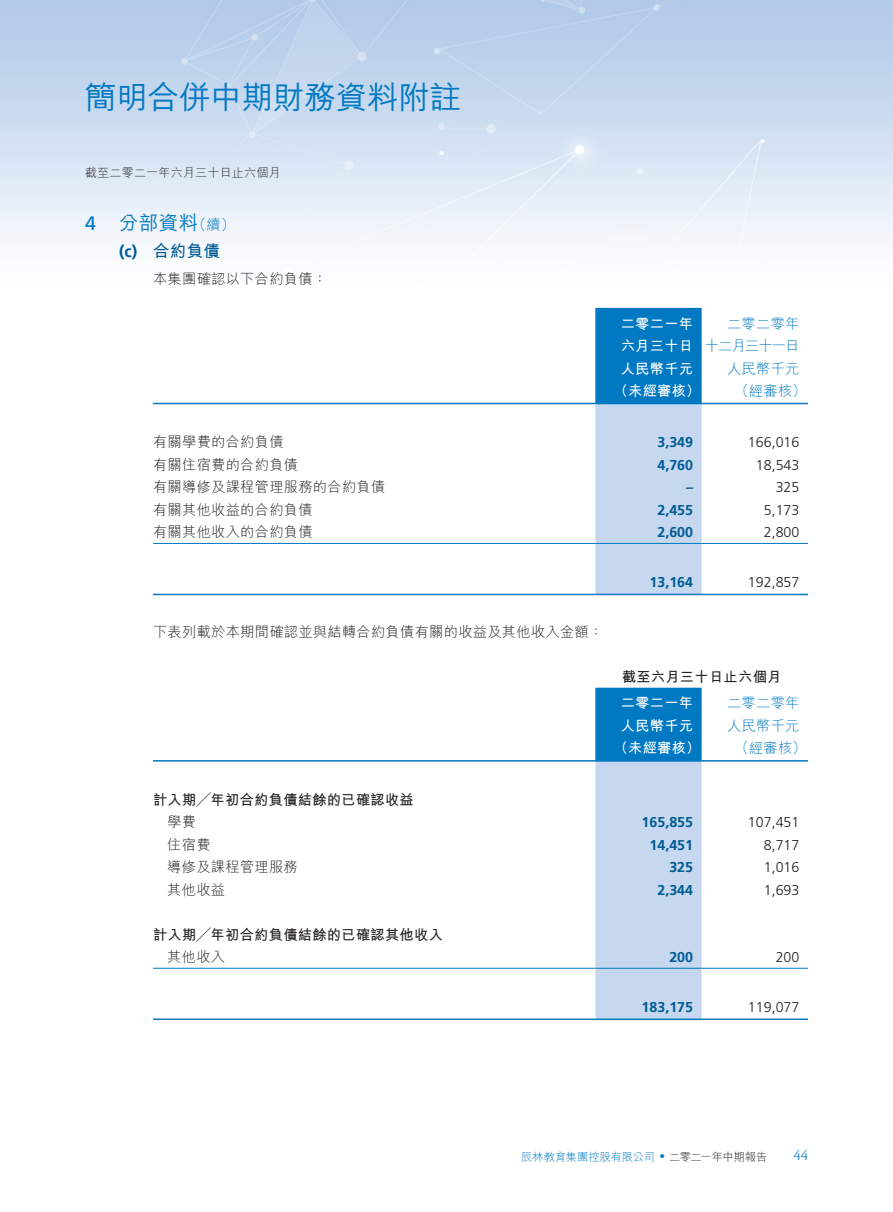
<style>
.page{position:relative;width:893px;height:1212px;background:#fff}
.page>*{position:absolute;margin:0;border:0;box-sizing:border-box;transform-origin:0 0}
.t1{font:500 31.5px "M Hei HK";letter-spacing:-.005em;color:#0079c2}
._01_H1{font:500 19.5px "M Hei HK";color:#0079c2}
._01_H1-2{font:19.5px "Frutiger LT Std";color:#0079c2}
._02_H2{font:700 16.5px "M Hei HK";color:#005a93}
._02_H2-2{font:700 16.5px "Frutiger LT Std";color:#005a93}
.t2{font:300 16.5px "Cronos Pro";color:#0079c2}
._50_Table_txt{font:300 14.25px "M Hei HK";letter-spacing:.02em;color:#231f20}
._50_Table_txt-2{font:300 14.25px "Frutiger LT Std";color:#231f20}
._50_Table_txt-3{font:700 14.25px "Frutiger LT Std";color:#005a93}
._50_Table_txt-4{font:700 14.25px "M Hei HK";letter-spacing:.02em;color:#231f20}
._00_txt{font:300 14.25px "M Hei HK";letter-spacing:.02em;color:#231f20}
._50_Table_txt-5{font:700 14.25px "M Hei HK";letter-spacing:.02em;color:#fff}
._50_Table_txt-6{font:300 14.25px "M Hei HK";letter-spacing:.02em;color:#0079c2}
._50_Table_txt-7{font:300 14.25px "M Hei HK";letter-spacing:-.06em;color:#0079c2}
._01_H1-3{font:300 14.25px "M Hei HK";color:#0079c2}
.t3{font:300 12px "M Hei HK";letter-spacing:.02em;color:#231f20}
.t4{font:300 11.25px "M Hei HK";letter-spacing:-.01em;color:#0079c2}
.s1{font-family:"Frutiger LT Std"}
.s2{color:#231f20}
</style>
<div class="page">
<img style="left:0;top:0;width:893px;height:1021px">
<svg style="left:595px;top:308px;width:107px;height:286px;background:#84b8e0"></svg>
<hr style="left:153px;top:403px;width:442px;height:1px;background:#0079c2">
<hr style="left:595px;top:403px;width:107px;height:1px;background:#0079c2">
<hr style="left:702px;top:403px;width:106px;height:1px;background:#0079c2">
<hr style="left:153px;top:543px;width:442px;height:1px;background:#0079c2">
<hr style="left:595px;top:543px;width:107px;height:1px;background:#0079c2">
<hr style="left:702px;top:543px;width:106px;height:1px;background:#0079c2">
<hr style="left:153px;top:594px;width:442px;height:1px;background:#0079c2">
<hr style="left:595px;top:594px;width:107px;height:1px;background:#0079c2">
<hr style="left:702px;top:594px;width:106px;height:1px;background:#0079c2">
<svg style="left:595px;top:688px;width:107px;height:330px;background:#9ac3e5"></svg>
<hr style="left:153px;top:760px;width:442px;height:1px;background:#0079c2">
<hr style="left:595px;top:760px;width:107px;height:1px;background:#0079c2">
<hr style="left:702px;top:760px;width:106px;height:1px;background:#0079c2">
<hr style="left:153px;top:968px;width:442px;height:1px;background:#0079c2">
<hr style="left:595px;top:968px;width:107px;height:1px;background:#0079c2">
<hr style="left:702px;top:968px;width:106px;height:1px;background:#0079c2">
<hr style="left:153px;top:1018px;width:442px;height:2px;background:#0079c2">
<hr style="left:595px;top:1018px;width:107px;height:2px;background:#0079c2">
<hr style="left:702px;top:1018px;width:106px;height:2px;background:#0079c2">
<h1 class="t1" style="left:85px;top:74px;width:378px">簡明合併中期財務資料附註</h1>
<p class="t3" style="left:85px;top:166px;width:197px">截至二零二一年六月三十日止六個月</p>
<p class="_01_H1-2" style="left:85px;top:212px;width:12px">4</p>
<p class="_01_H1" style="left:119px;top:209px;width:81px">分部資料</p>
<p class="_01_H1-3" style="left:192px;top:217px;width:44px">（續(</p>
<p class="_02_H2-2" style="left:119px;top:241px;width:20px">)c(</p>
<p class="_02_H2" style="left:153px;top:239px;width:68px">合約負債</p>
<p class="_00_txt" style="left:153px;top:271px;width:175px">本集團確認以下合約負債：</p>
<p class="_50_Table_txt" style="left:153px;top:435px;width:132px">有關學費的合約負債</p>
<p class="_50_Table_txt" style="left:153px;top:457px;width:147px">有關住宿費的合約負債</p>
<p class="_50_Table_txt" style="left:153px;top:480px;width:234px">有關導修及課程管理服務的合約負債</p>
<p class="_50_Table_txt" style="left:153px;top:502px;width:161px">有關其他收益的合約負債</p>
<p class="_50_Table_txt" style="left:153px;top:525px;width:161px">有關其他收入的合約負債</p>
<p class="_00_txt" style="left:153px;top:624px;width:452px">下表列載於本期間確認並與結轉合約負債有關的收益及其他收入金額：</p>
<p class="_50_Table_txt-4" style="left:153px;top:789px;width:262px">計入期╱年初合約負債結餘的已確認收益</p>
<p class="_50_Table_txt" style="left:167px;top:815px;width:30px">學費</p>
<p class="_50_Table_txt" style="left:167px;top:837px;width:45px">住宿費</p>
<p class="_50_Table_txt" style="left:167px;top:860px;width:132px">導修及課程管理服務</p>
<p class="_50_Table_txt" style="left:167px;top:882px;width:59px">其他收益</p>
<p class="_50_Table_txt-4" style="left:153px;top:924px;width:291px">計入期╱年初合約負債結餘的已確認其他收入</p>
<p class="_50_Table_txt" style="left:167px;top:950px;width:59px">其他收入</p>
<p class="_50_Table_txt-5" style="left:621px;top:313px;width:74px">二零二一年</p>
<p class="_50_Table_txt-5" style="left:621px;top:335px;width:74px">六月三十日</p>
<p class="_50_Table_txt-5" style="left:621px;top:358px;width:74px">人民幣千元</p>
<p class="_50_Table_txt-5" style="left:614px;top:380px;width:88px">（未經審核）</p>
<p class="_50_Table_txt-6" style="left:727px;top:316px;width:74px">二零二零年</p>
<p class="_50_Table_txt-7" style="left:705px;top:338px;width:96px">十二月三十一日</p>
<p class="_50_Table_txt-6" style="left:727px;top:361px;width:74px">人民幣千元</p>
<p class="_50_Table_txt-6" style="left:735px;top:383px;width:73px">（經審核(</p>
<p class="_50_Table_txt-3" style="left:657px;top:434px;width:37px">3,349</p>
<p class="_50_Table_txt-2" style="left:748px;top:434px;width:53px">166,016</p>
<p class="_50_Table_txt-3" style="left:657px;top:457px;width:37px">4,760</p>
<p class="_50_Table_txt-2" style="left:756px;top:457px;width:45px">18,543</p>
<p class="_50_Table_txt-3" style="left:686px;top:479px;width:9px">–</p>
<p class="_50_Table_txt-2" style="left:776px;top:479px;width:25px">325</p>
<p class="_50_Table_txt-3" style="left:657px;top:502px;width:37px">2,455</p>
<p class="_50_Table_txt-2" style="left:764px;top:502px;width:37px">5,173</p>
<p class="_50_Table_txt-3" style="left:657px;top:524px;width:37px">2,600</p>
<p class="_50_Table_txt-2" style="left:764px;top:524px;width:37px">2,800</p>
<p class="_50_Table_txt-3" style="left:649px;top:574px;width:45px">13,164</p>
<p class="_50_Table_txt-2" style="left:748px;top:574px;width:53px">192,857</p>
<p class="_50_Table_txt-4" style="left:622px;top:666px;width:161px">截至六月三十日止六個月</p>
<p class="_50_Table_txt-6" style="left:727px;top:696px;width:74px">二零二零年</p>
<p class="_50_Table_txt-5" style="left:621px;top:693px;width:74px">二零二一年</p>
<p class="_50_Table_txt-5" style="left:621px;top:715px;width:74px">人民幣千元</p>
<p class="_50_Table_txt-6" style="left:727px;top:718px;width:74px">人民幣千元</p>
<p class="_50_Table_txt-5" style="left:614px;top:738px;width:88px">（未經審核）</p>
<p class="_50_Table_txt-6" style="left:735px;top:741px;width:73px">（經審核(</p>
<p class="_50_Table_txt-3" style="left:642px;top:814px;width:53px">165,855</p>
<p class="_50_Table_txt-2" style="left:748px;top:814px;width:53px">107,451</p>
<p class="_50_Table_txt-3" style="left:649px;top:836px;width:45px">14,451</p>
<p class="_50_Table_txt-2" style="left:764px;top:837px;width:37px">8,717</p>
<p class="_50_Table_txt-3" style="left:669px;top:859px;width:25px">325</p>
<p class="_50_Table_txt-2" style="left:764px;top:859px;width:37px">1,016</p>
<p class="_50_Table_txt-3" style="left:657px;top:881px;width:37px">2,344</p>
<p class="_50_Table_txt-2" style="left:764px;top:882px;width:37px">1,693</p>
<p class="_50_Table_txt-3" style="left:669px;top:949px;width:25px">200</p>
<p class="_50_Table_txt-2" style="left:776px;top:949px;width:25px">200</p>
<p class="_50_Table_txt-3" style="left:642px;top:998px;width:53px">183,175</p>
<p class="_50_Table_txt-2" style="left:748px;top:999px;width:53px">119,077</p>
<p class="t4" style="left:521px;top:1151px;width:248px">辰林教育集團控股有限公司 <span class="s1">•</span> <span class="s2">二零二一年中期報告</span></p>
<p class="t2" style="left:793px;top:1145px;width:16px">44</p>
</div>
